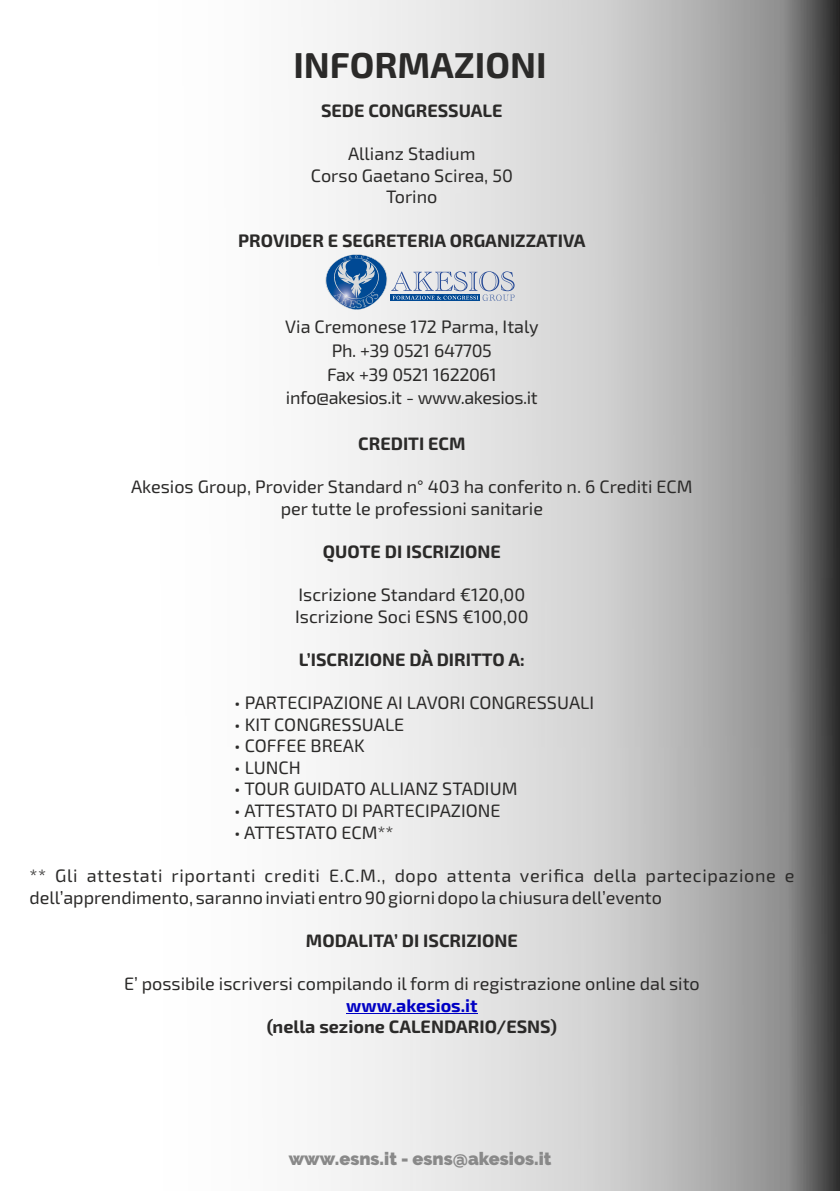
<style>
.page{position:relative;width:840px;height:1191px;background:#fff}
.page>*{position:absolute;margin:0;border:0;box-sizing:border-box;transform-origin:0 0}
.t1{font:700 36px "Exo 2";color:#2b2a29}
.t2{font:18px/21.6px "Exo 2";color:#2b2a29}
.t3{font:700 18px "Exo 2";color:#2b2a29}
.t4{font:18px "Exo 2";letter-spacing:-.02em;color:#2b2a29}
.t5{font:900 18px "Raleway";color:#898989}
.t6{font:700 18px "Exo 2";color:#0000c4}
</style>
<div class="page">
<img style="left:327px;top:0;width:512px;height:1191px">
<hr style="left:346px;top:1013px;width:131px;height:1px;background:#0000c4">
<svg style="left:325px;top:254px;width:189px;height:56px;background:#a9bbd0"></svg>
<hr style="left:839px;top:1039px;width:1px;height:152px;background:#000">
<svg style="left:838px;top:0;width:1px;height:543px"></svg>
<h1 class="t1" style="left:293px;top:53px;width:254px">INFORMAZIONI</h1>
<p class="t3" style="left:321px;top:105px;width:183px">SEDE CONGRESSUALE</p>
<p class="t2" style="left:348px;top:145px;width:129px">Allianz Stadium</p>
<p class="t2" style="left:310px;top:166px;width:203px;text-align:center">Corso Gaetano Scirea, 50<br>Torino</p>
<p class="t3" style="left:238px;top:234px;width:348px">PROVIDER E SEGRETERIA ORGANIZZATIVA</p>
<p class="t2" style="left:285px;top:318px;width:255px">Via Cremonese 172 Parma, Italy</p>
<p class="t4" style="left:331px;top:344px;width:161px">Ph. +39 0521 647705</p>
<p class="t4" style="left:327px;top:368px;width:171px">Fax +39 0521 1622061</p>
<p class="t4" style="left:286px;top:392px;width:253px">info@akesios.it - www.akesios.it</p>
<p class="t3" style="left:358px;top:437px;width:109px">CREDITI ECM</p>
<p class="t2" style="left:131px;top:477px;width:563px">Akesios Group, Provider Standard n° 403 ha conferito n. 6 Crediti ECM</p>
<p class="t2" style="left:280px;top:499px;width:264px">per tutte le professioni sanitarie</p>
<p class="t3" style="left:323px;top:545px;width:179px">QUOTE DI ISCRIZIONE</p>
<p class="t2" style="left:298px;top:585px;width:228px">Iscrizione Standard €120,00</p>
<p class="t2" style="left:295px;top:607px;width:235px">Iscrizione Soci ESNS €100,00</p>
<p class="t3" style="left:299px;top:653px;width:227px">L’ISCRIZIONE DÀ DIRITTO A:</p>
<p class="t2" style="left:234px;top:693px;width:361px">• PARTECIPAZIONE AI LAVORI CONGRESSUALI</p>
<p class="t2" style="left:234px;top:715px;width:171px">• KIT CONGRESSUALE</p>
<p class="t2" style="left:234px;top:737px;width:132px">• COFFEE BREAK</p>
<p class="t2" style="left:234px;top:758px;width:68px">• LUNCH</p>
<p class="t2" style="left:234px;top:780px;width:284px">• TOUR GUIDATO ALLIANZ STADIUM</p>
<p class="t2" style="left:234px;top:801px;width:268px">• ATTESTATO DI PARTECIPAZIONE</p>
<p class="t2" style="left:234px;top:823px;width:161px">• ATTESTATO ECM**</p>
<p class="t2" style="left:29px;top:866px;width:766px">** Gli attestati riportanti crediti E.C.M., dopo attenta verifica della partecipazione e dell’apprendimento, saranno inviati entro 90 giorni dopo la chiusura dell’evento</p>
<p class="t3" style="left:306px;top:934px;width:213px">MODALITA’ DI ISCRIZIONE</p>
<p class="t2" style="left:124px;top:974px;width:577px">E’ possibile iscriversi compilando il form di registrazione online dal sito</p>
<p class="t6" style="left:346px;top:999px;width:133px">www.akesios.it</p>
<p class="t3" style="left:266px;top:1020px;width:292px">(nella sezione CALENDARIO/ESNS)</p>
<p class="t5" style="left:288px;top:1148px;width:264px">www.esns.it - esns@akesios.it</p>
</div>
